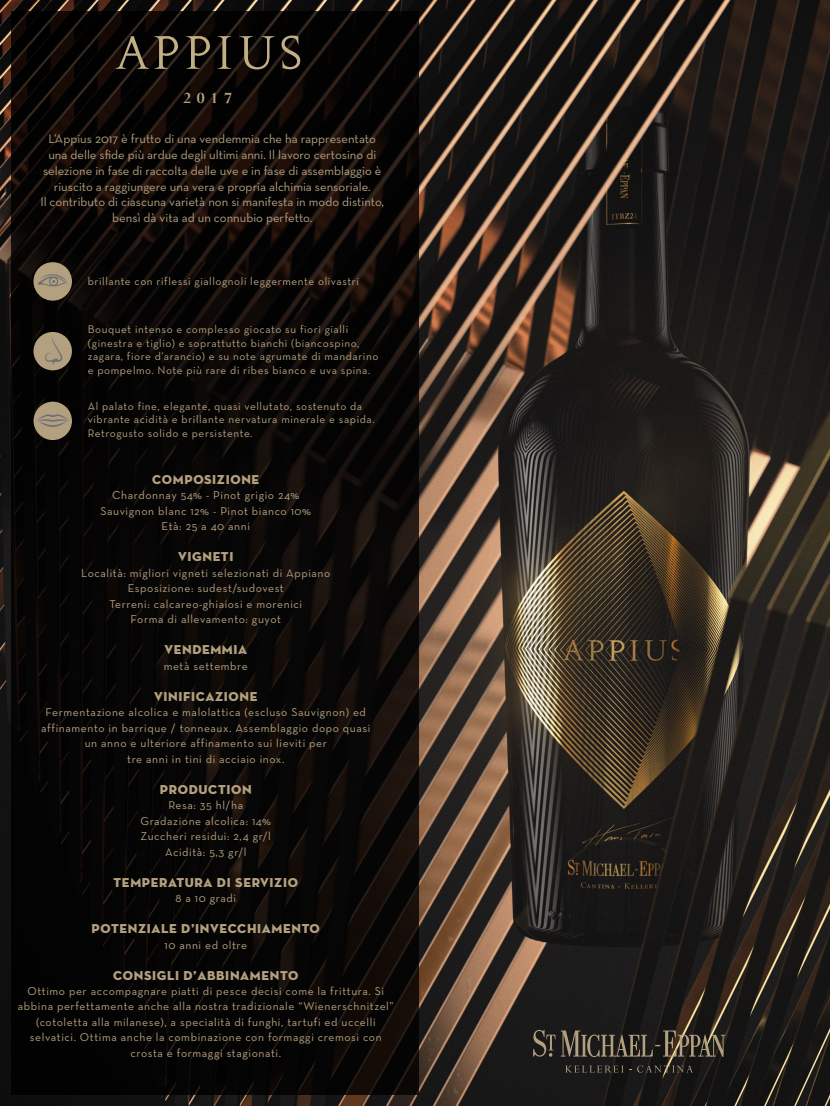
<style>
.page{position:relative;width:830px;height:1106px;background:#fff}
.page>*{position:absolute;margin:0;border:0;box-sizing:border-box;transform-origin:0 0}
.t1{font:700 17.25px "Perpetua MT Std";color:#b3a07f}
.t2{font:13.2px "Neutra Disp Titling";letter-spacing:.05em;color:#b3a07f}
.t3{font:12.75px/15.8px "Neutra Text";color:#b3a07f;text-align:center}
.t4{font:11.62px/15.5px "Neutra Text";letter-spacing:.05em;color:#b3a07f;text-align:center}
.t5{font:11.25px/13.5px "Neutra Text";letter-spacing:.05em;color:#b3a07f}
</style>
<div class="page">
<img style="left:0;top:0;width:829px;height:1106px">
<svg style="left:11px;top:11px;width:407px;height:1084px;background:#090605"></svg>
<svg style="left:115px;top:36px;width:63px;height:33px;background:#362f23"></svg>
<svg style="left:185px;top:36px;width:25px;height:33px"></svg>
<svg style="left:217px;top:36px;width:15px;height:33px"></svg>
<svg style="left:238px;top:36px;width:37px;height:34px"></svg>
<svg style="left:281px;top:36px;width:19px;height:33px"></svg>
<svg style="left:33px;top:262px;width:39px;height:39px"></svg>
<img style="left:33px;top:266px;width:38px;height:28px">
<div style="left:33px;top:332px;width:39px;height:38px;background:#b3a07f;border-radius:50%"></div>
<img style="left:33px;top:334px;width:39px;height:34px">
<div style="left:34px;top:402px;width:38px;height:38px;background:#b3a07f;border-radius:50%"></div>
<img style="left:35px;top:402px;width:37px;height:33px">
<svg style="left:533px;top:1030px;width:192px;height:27px;background:#474036"></svg>
<svg style="left:565px;top:1066px;width:58px;height:6px"></svg>
<svg style="left:637px;top:1065px;width:55px;height:8px"></svg>
<p class="t1" style="left:183px;top:89px;width:50px">2017</p>
<p class="t3" style="left:43px;top:131px;width:340px">L’Appius 2017 è frutto di una vendemmia che ha rappresentato una delle sfide più ardue degli ultimi anni. Il lavoro certosino di selezione in fase di raccolta delle uve e in fase di assemblaggio è riuscito a raggiungere una vera e propria alchimia sensoriale.</p>
<p class="t3" style="left:40px;top:194px;width:345px">Il contributo di ciascuna varietà non si manifesta in modo distinto, bensì dà vita ad un connubio perfetto.</p>
<p class="t5" style="left:88px;top:274px;width:272px">brillante con riflessi giallognoli leggermente olivastri</p>
<p class="t5" style="left:88px;top:323px;width:292px">Bouquet intenso e complesso giocato su fiori gialli (ginestra e tiglio) e soprattutto bianchi (biancospino, zagara, fiore d’arancio) e su note agrumate di mandarino</p>
<p class="t5" style="left:88px;top:363px;width:284px">e pompelmo. Note più rare di ribes bianco e uva spina.</p>
<p class="t5" style="left:88px;top:399px;width:288px">Al palato fine, elegante, quasi vellutato, sostenuto da vibrante acidità e brillante nervatura minerale e sapida.<br>Retrogusto solido e persistente.</p>
<p class="t2" style="left:152px;top:471px;width:108px">COMPOSIZIONE</p>
<p class="t4" style="left:112px;top:488px;width:188px">Chardonnay 54% - Pinot grigio 24%</p>
<p class="t4" style="left:100px;top:503px;width:212px">Sauvignon blanc 12% - Pinot bianco 10%</p>
<p class="t4" style="left:161px;top:518px;width:90px">Età: 25 a 40 anni</p>
<p class="t2" style="left:178px;top:549px;width:57px">VIGNETI</p>
<p class="t4" style="left:81px;top:565px;width:250px">Località: migliori vigneti selezionati di Appiano</p>
<p class="t4" style="left:128px;top:580px;width:157px">Esposizione: sudest/sudovest</p>
<p class="t4" style="left:109px;top:596px;width:194px">Terreni: calcareo-ghiaiosi e morenici</p>
<p class="t4" style="left:131px;top:611px;width:152px">Forma di allevamento: guyot</p>
<p class="t2" style="left:164px;top:641px;width:84px">VENDEMMIA</p>
<p class="t4" style="left:164px;top:658px;width:86px">metà settembre</p>
<p class="t2" style="left:154px;top:688px;width:105px">VINIFICAZIONE</p>
<p class="t4" style="left:46px;top:704px;width:322px">Fermentazione alcolica e malolattica (escluso Sauvignon) ed</p>
<p class="t4" style="left:41px;top:720px;width:331px">affinamento in barrique / tonneaux. Assemblaggio dopo quasi</p>
<p class="t4" style="left:85px;top:735px;width:243px">un anno e ulteriore affinamento sui lieviti per</p>
<p class="t4" style="left:127px;top:751px;width:159px">tre anni in tini di acciaio inox.</p>
<p class="t2" style="left:160px;top:781px;width:93px">PRODUCTION</p>
<p class="t4" style="left:168px;top:797px;width:76px">Resa: 35 hl/ha</p>
<p class="t4" style="left:140px;top:813px;width:132px">Gradazione alcolica: 14%<br>Zuccheri residui: 2,4 gr/l<br>Acidità: 5,3 gr/l</p>
<p class="t2" style="left:113px;top:874px;width:186px">TEMPERATURA DI SERVIZIO</p>
<p class="t4" style="left:175px;top:890px;width:62px">8 a 10 gradi</p>
<p class="t2" style="left:92px;top:920px;width:230px">POTENZIALE D’INVECCHIAMENTO</p>
<p class="t4" style="left:164px;top:937px;width:84px">10 anni ed oltre</p>
<p class="t2" style="left:113px;top:967px;width:186px">CONSIGLI D’ABBINAMENTO</p>
<p class="t4" style="left:18px;top:983px;width:377px">Ottimo per accompagnare piatti di pesce decisi come la frittura. Si abbina perfettamente anche alla nostra tradizionale “Wienerschnitzel” (cotoletta alla milanese), a specialità di funghi, tartufi ed uccelli selvatici. Ottima anche la combinazione con formaggi cremosi con crosta e formaggi stagionati.</p>
</div>
